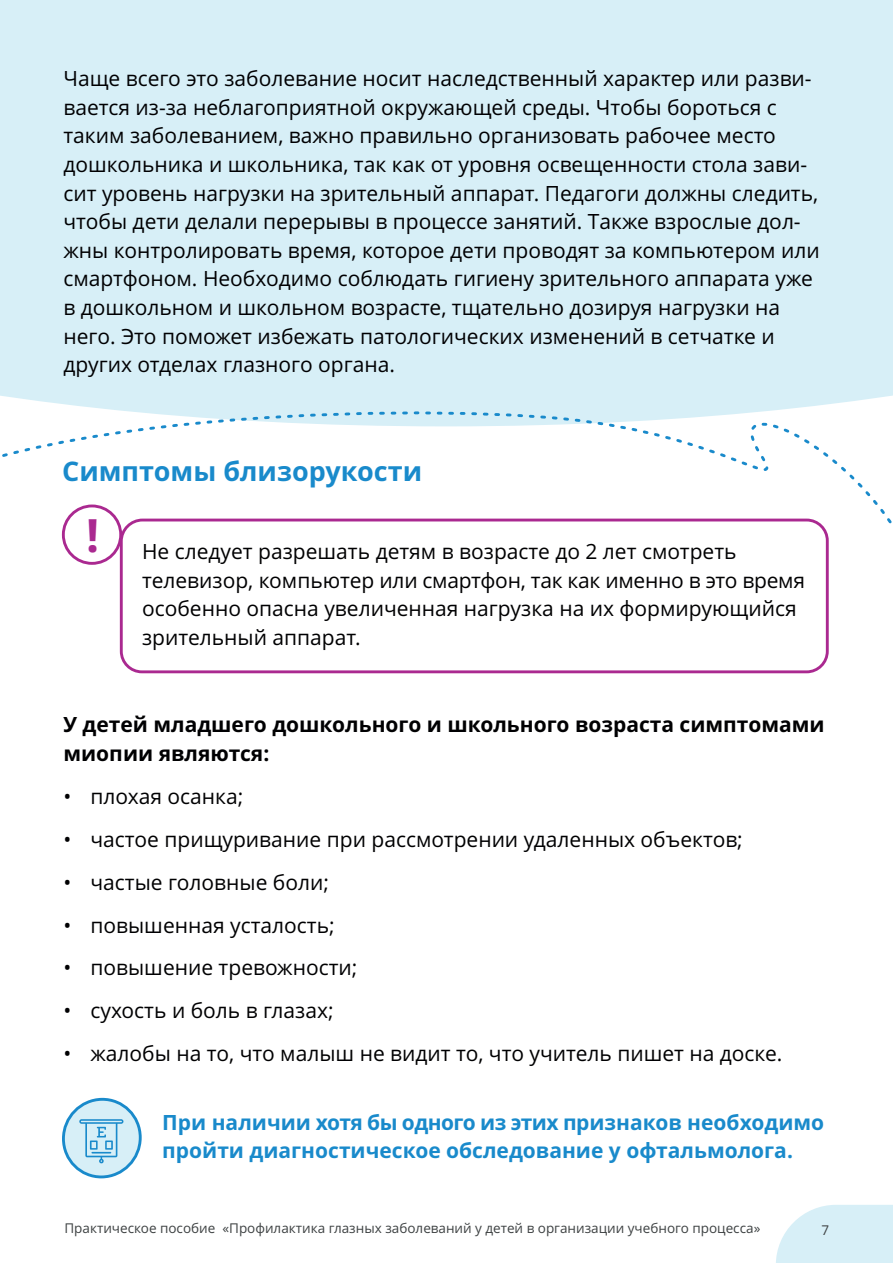
<style>
.page{position:relative;width:893px;height:1263px;background:#fff}
.page>*{position:absolute;margin:0;border:0;box-sizing:border-box;transform-origin:0 0}
.t1{font:700 45.9px "Open Sans";color:#aa2990}
.t2{font:700 27px "Open Sans";color:#198acb}
.t3{font:21px/28.7px "Open Sans";color:#000002}
.t4{font:700 21px/28.7px "Open Sans";color:#198acb}
.t5{font:700 21px/28.7px "Open Sans";color:#000002}
.t6{font:13.5px "Open Sans";color:#3e4243}
</style>
<div class="page">
<svg style="left:776px;top:1205px;width:117px;height:58px;background:#dbf0f7"></svg>
<div style="left:0;top:0;width:893px;height:359px;background:#d7eff7"></div>
<svg style="left:0;top:359px;width:893px;height:315px"></svg>
<div style="left:120px;top:519px;width:709px;height:154px;border:3px solid #aa2990;border-radius:21px"></div>
<div style="left:62px;top:504px;width:60px;height:61px;border:3px solid #aa2990;border-radius:50%"></div>
<svg style="left:62px;top:1097px;width:80px;height:82px;background:#afd9ed"></svg>
<svg style="left:79px;top:1119px;width:44px;height:44px;background:#a8d5ec"></svg>
<p class="t3" style="left:63px;top:66px;width:758px">Чаще всего это заболевание носит наследственный характер или разви&shy;вается из-за неблагоприятной окружающей среды. Чтобы бороться с таким заболеванием, важно правильно организовать рабочее место дошкольника и школьника, так как от уровня освещенности стола зави&shy;сит уровень нагрузки на зрительный аппарат. Педагоги должны следить, чтобы дети делали перерывы в процессе занятий. Также взрослые дол&shy;жны контролировать время, которое дети проводят за компьютером или смартфоном. Необходимо соблюдать гигиену зрительного аппарата уже в дошкольном и школьном возрасте, тщательно дозируя нагрузки на него. Это поможет избежать патологических изменений в сетчатке и других отделах глазного органа.</p>
<p class="t2" style="left:62px;top:461px;width:361px">Симптомы близорукости</p>
<h1 class="t1" style="left:86px;top:516px;width:15px">!</h1>
<p class="t3" style="left:142px;top:539px;width:664px">Не следует разрешать детям в возрасте до 2 лет смотреть телевизор, компьютер или смартфон, так как именно в это время особенно опасна увеличенная нагрузка на их формирующийся зрительный аппарат.</p>
<p class="t5" style="left:63px;top:712px;width:763px">У детей младшего дошкольного и школьного возраста симптомами миопии являются:</p>
<p class="t3" style="left:63px;top:784px;width:181px">• плохая осанка;</p>
<p class="t3" style="left:63px;top:827px;width:681px">• частое прищуривание при рассмотрении удаленных объектов;</p>
<p class="t3" style="left:63px;top:870px;width:267px">• частые головные боли;</p>
<p class="t3" style="left:63px;top:913px;width:273px">• повышенная усталость;</p>
<p class="t3" style="left:63px;top:955px;width:295px">• повышение тревожности;</p>
<p class="t3" style="left:63px;top:998px;width:272px">• сухость и боль в глазах;</p>
<p class="t3" style="left:63px;top:1041px;width:720px">• жалобы на то, что малыш не видит то, что учитель пишет на доске.</p>
<p class="t4" style="left:162px;top:1110px;width:663px">При наличии хотя бы одного из этих признаков необходимо пройти диагностическое обследование у офтальмолога.</p>
<p class="t6" style="left:64px;top:1223px;width:697px">Практическое пособие «Профилактика глазных заболеваний у детей в организации учебного процесса»</p>
<p class="t6" style="left:821px;top:1224px;width:9px">7</p>
</div>
